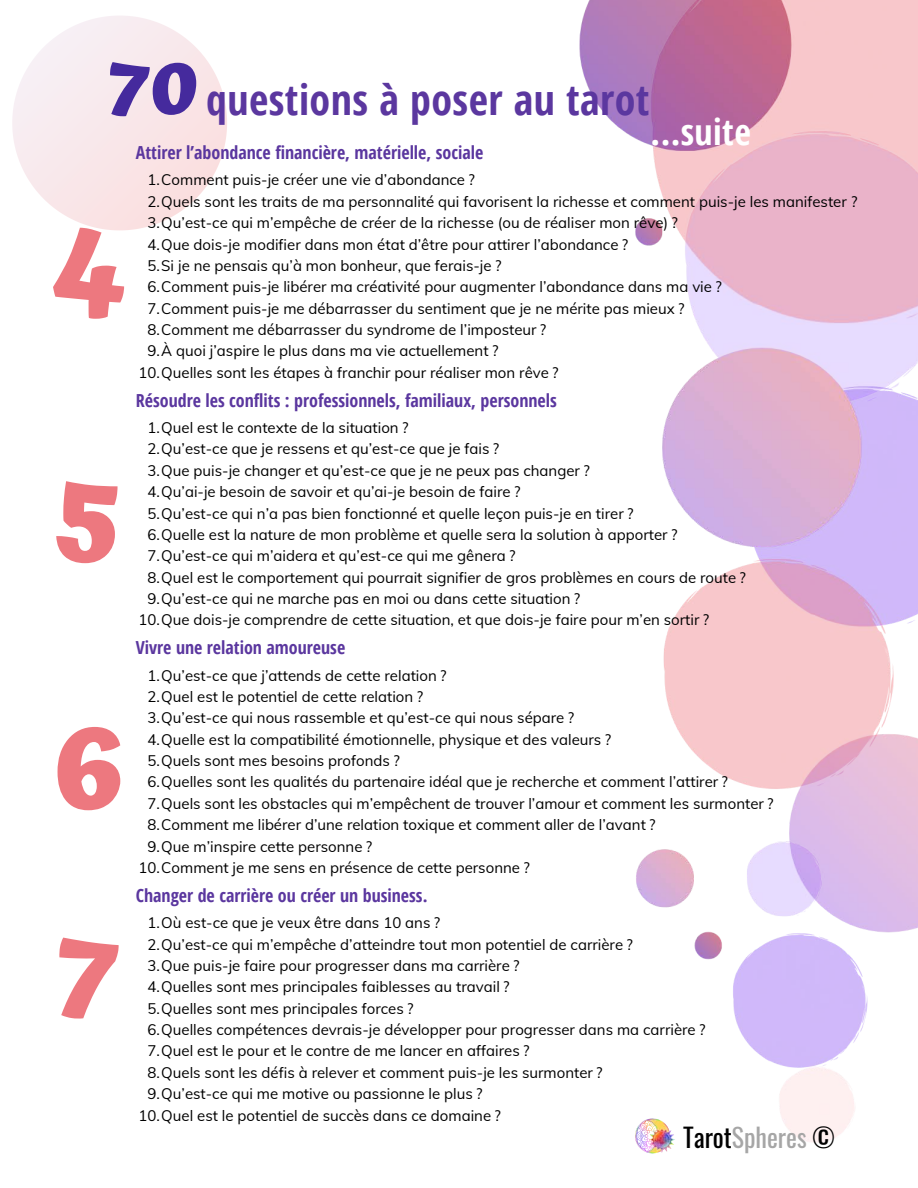
<style>
.page{position:relative;width:918px;height:1188px;background:#fff}
.page>*{position:absolute;margin:0;border:0;box-sizing:border-box;transform-origin:0 0}
.t1{font:700 112.5px "Atma";color:#ed787f}
.t2{font:700 75.3px "Atma";color:#452a9d}
.t3{font:700 42px "Open Sans Condensed";letter-spacing:.01em;color:#5b379f}
.t4{font:700 36px "Open Sans Condensed";letter-spacing:.01em;color:#fff}
.t5{font:25.8px "Oswald";color:#a6a6a6}
.t6{font:700 18px "Open Sans Condensed";color:#5b379f}
.t7{font:15px "Muli";color:#000}
.s1{color:#000}
</style>
<div class="page">
<img style="left:579px;top:0;width:339px;height:1142px">
<img style="left:634px;top:1117px;width:41px;height:37px">
<svg style="left:12px;top:16px;width:215px;height:214px;fill:#f9e9ec"></svg>
<p class="t2" style="left:110px;top:43px;width:90px">70</p>
<p class="t3" style="left:206px;top:70px;width:445px">questions à poser au tarot</p>
<p class="t4" style="left:651px;top:107px;width:102px">...suite</p>
<p class="t6" style="left:136px;top:140px;width:349px">Attirer l’abondance financière, matérielle, sociale</p>
<p class="t1" style="left:53px;top:209px;width:75px">4</p>
<p class="t1" style="left:56px;top:454px;width:69px">5</p>
<p class="t1" style="left:54px;top:700px;width:71px">6</p>
<p class="t1" style="left:59px;top:910px;width:62px">7</p>
<p class="t7" style="left:147px;top:169px;width:329px">1.Comment puis-je créer une vie d’abondance ?</p>
<p class="t7" style="left:147px;top:191px;width:712px">2.Quels sont les traits de ma personnalité qui favorisent la richesse et comment puis-je les manifester ?</p>
<p class="t7" style="left:147px;top:212px;width:532px">3.Qu’est-ce qui m’empêche de créer de la richesse (ou de réaliser mon rêve) ?</p>
<p class="t7" style="left:147px;top:233px;width:482px">4.Que dois-je modifier dans mon état d’être pour attirer l’abondance ?</p>
<p class="t7" style="left:147px;top:255px;width:356px">5.Si je ne pensais qu’à mon bonheur, que ferais-je ?</p>
<p class="t7" style="left:147px;top:276px;width:576px">6.Comment puis-je libérer ma créativité pour augmenter l’abondance dans ma vie ?</p>
<p class="t7" style="left:147px;top:297px;width:539px">7.Comment puis-je me débarrasser du sentiment que je ne mérite pas mieux ?</p>
<p class="t7" style="left:147px;top:319px;width:400px">8.Comment me débarrasser du syndrome de l’imposteur ?</p>
<p class="t7" style="left:147px;top:340px;width:353px">9.À quoi j’aspire le plus dans ma vie actuellement ?</p>
<p class="t7" style="left:138px;top:362px;width:422px">10.Quelles sont les étapes à franchir pour réaliser mon rêve ?</p>
<p class="t6" style="left:136px;top:387px;width:423px">Résoudre les conflits : professionnels, familiaux, personnels</p>
<p class="t7" style="left:147px;top:417px;width:263px">1.Quel est le contexte de la situation ?</p>
<p class="t7" style="left:147px;top:438px;width:353px">2.Qu’est-ce que je ressens et qu’est-ce que je fais ?</p>
<p class="t7" style="left:147px;top:459px;width:444px">3.Que puis-je changer et qu’est-ce que je ne peux pas changer ?</p>
<p class="t7" style="left:147px;top:481px;width:375px">4.Qu’ai-je besoin de savoir et qu’ai-je besoin de faire ?</p>
<p class="t7" style="left:147px;top:502px;width:488px">5.Qu’est-ce qui n’a pas bien fonctionné et quelle leçon puis-je en tirer ?</p>
<p class="t7" style="left:147px;top:524px;width:532px">6.Quelle est la nature de mon problème et quelle sera la solution à apporter ?</p>
<p class="t7" style="left:147px;top:545px;width:370px">7.Qu’est-ce qui m’aidera et qu’est-ce qui me gênera ?</p>
<p class="t7" style="left:147px;top:566px;width:600px">8.Quel est le comportement qui pourrait signifier de gros problèmes en cours de route ?</p>
<p class="t7" style="left:147px;top:588px;width:434px">9.Qu’est-ce qui ne marche pas en moi ou dans cette situation ?</p>
<p class="t7" style="left:138px;top:609px;width:572px">10.Que dois-je comprendre de cette situation, et que dois-je faire pour m’en sortir ?</p>
<p class="t6" style="left:136px;top:635px;width:211px">Vivre une relation amoureuse</p>
<p class="t7" style="left:147px;top:664px;width:301px">1.Qu’est-ce que j’attends de cette relation ?</p>
<p class="t7" style="left:147px;top:686px;width:277px">2.Quel est le potentiel de cette relation ?</p>
<p class="t7" style="left:147px;top:707px;width:428px">3.Qu’est-ce qui nous rassemble et qu’est-ce qui nous sépare ?</p>
<p class="t7" style="left:147px;top:728px;width:465px">4.Quelle est la compatibilité émotionnelle, physique et des valeurs ?</p>
<p class="t7" style="left:147px;top:750px;width:254px">5.Quels sont mes besoins profonds ?</p>
<p class="t7" style="left:147px;top:771px;width:582px">6.Quelles sont les qualités du partenaire idéal que je recherche et comment l’attirer ?</p>
<p class="t7" style="left:147px;top:793px;width:628px">7.Quels sont les obstacles qui m’empêchent de trouver l’amour et comment les surmonter ?</p>
<p class="t7" style="left:147px;top:814px;width:510px">8.Comment me libérer d’une relation toxique et comment aller de l’avant ?</p>
<p class="t7" style="left:147px;top:835px;width:226px">9.Que m’inspire cette personne ?</p>
<p class="t7" style="left:138px;top:857px;width:393px">10.Comment je me sens en présence de cette personne ?</p>
<p class="t6" style="left:136px;top:882px;width:293px">Changer de carrière ou créer un business.</p>
<p class="t7" style="left:147px;top:912px;width:294px">1.Où est-ce que je veux être dans 10 ans ?</p>
<p class="t7" style="left:147px;top:933px;width:487px">2.Qu’est-ce qui m’empêche d’atteindre tout mon potentiel de carrière ?</p>
<p class="t7" style="left:147px;top:955px;width:374px">3.Que puis-je faire pour progresser dans ma carrière ?</p>
<p class="t7" style="left:147px;top:976px;width:364px">4.Quelles sont mes principales faiblesses au travail ?</p>
<p class="t7" style="left:147px;top:997px;width:268px">5.Quelles sont mes principales forces ?</p>
<p class="t7" style="left:147px;top:1019px;width:560px">6.Quelles compétences devrais-je développer pour progresser dans ma carrière ?</p>
<p class="t7" style="left:147px;top:1040px;width:384px">7.Quel est le pour et le contre de me lancer en affaires ?</p>
<p class="t7" style="left:147px;top:1061px;width:457px">8.Quels sont les défis à relever et comment puis-je les surmonter ?</p>
<p class="t7" style="left:147px;top:1083px;width:337px">9.Qu’est-ce qui me motive ou passionne le plus ?</p>
<p class="t7" style="left:138px;top:1104px;width:364px">10.Quel est le potentiel de succès dans ce domaine ?</p>
<p class="t5" style="left:683px;top:1115px;width:153px"><span class="s1">Tarot</span>Spheres <span class="s1">©</span></p>
</div>
